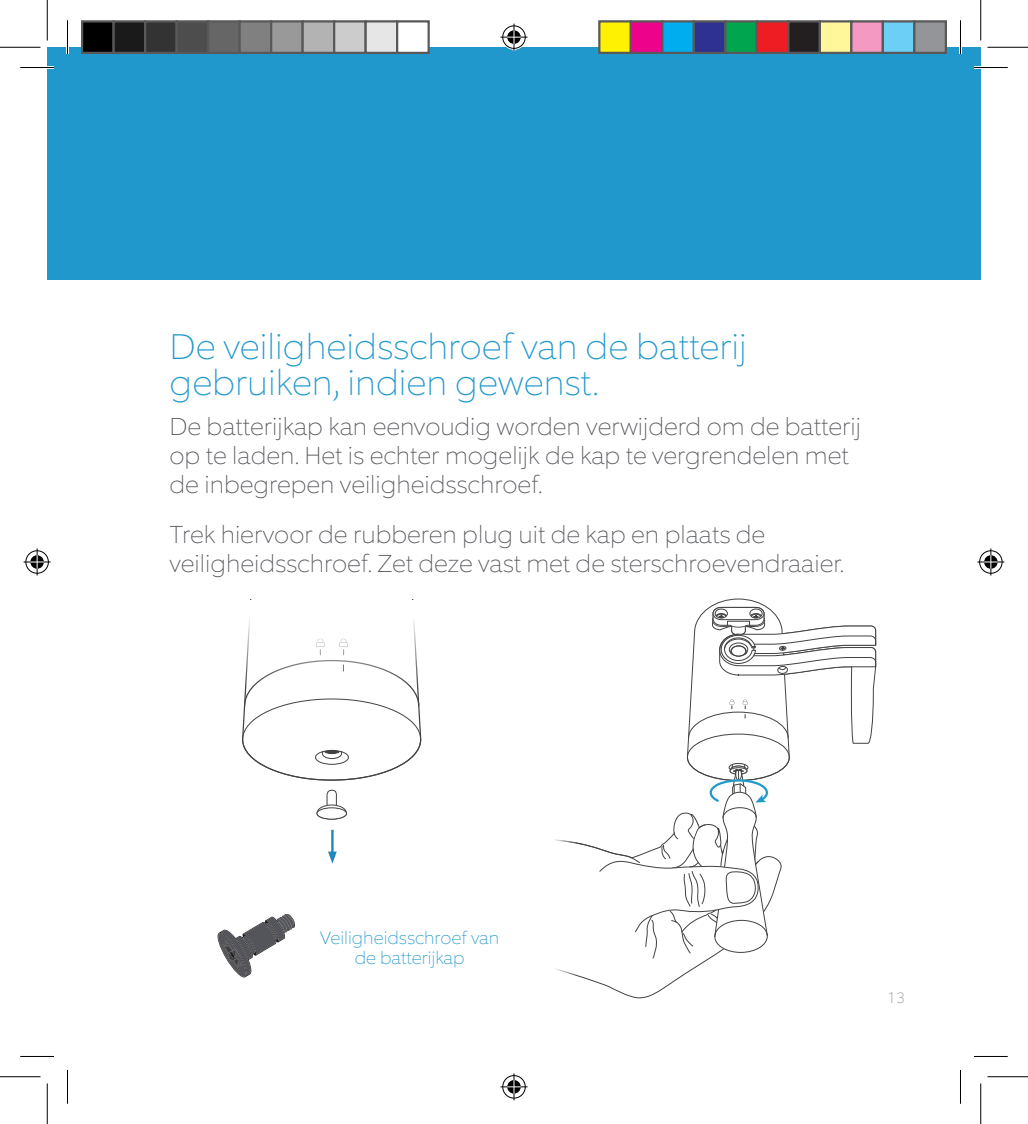
<style>
.page{position:relative;width:1028px;height:1124px;background:#fff}
.page>*{position:absolute;margin:0;border:0;box-sizing:border-box;transform-origin:0 0}
.Big_Blue_Header{font:100 36px/36px "Equip";color:#2198cc}
.Body_Copy{font:100 24.75px/29.2px "Equip";color:#54555a}
.Troubleshooting{font:100 18px/20.2px "Equip";color:#2198cc;text-align:center}
.t1{font:100 15.75px "Equip";color:#939598}
</style>
<div class="page">
<div style="left:47px;top:47px;width:934px;height:232px;background:#2198cc"></div>
<svg style="left:581px;top:958px;width:130px;height:40px"></svg>
<svg style="left:581px;top:598px;width:295px;height:360px"></svg>
<svg style="left:218px;top:914px;width:77px;height:63px"></svg>
<svg style="left:316px;top:789px;width:31px;height:30px"></svg>
<div style="left:317px;top:808px;width:29px;height:11px;background:#fff;border-radius:50%"></div>
<div style="left:317px;top:807px;width:30px;height:12px;border:1px solid #424242;border-radius:50%"></div>
<svg style="left:242px;top:703px;width:180px;height:78px"></svg>
<hr style="left:331px;top:829px;width:3px;height:23px;background:#1e87bc">
<svg style="left:328px;top:851px;width:9px;height:12px"></svg>
<hr style="left:20px;top:66px;width:34px;height:3px;background:#fff">
<hr style="left:974px;top:66px;width:34px;height:3px;background:#fff">
<hr style="left:66px;top:20px;width:3px;height:34px;background:#fff">
<hr style="left:959px;top:20px;width:3px;height:34px;background:#fff">
<hr style="left:20px;top:67px;width:34px;height:1px;background:#000">
<hr style="left:974px;top:67px;width:34px;height:1px;background:#000">
<hr style="left:20px;top:1056px;width:34px;height:1px;background:#000">
<hr style="left:974px;top:1056px;width:34px;height:1px;background:#000">
<hr style="left:67px;top:20px;width:1px;height:34px;background:#000">
<hr style="left:67px;top:1070px;width:1px;height:33px;background:#000">
<hr style="left:960px;top:20px;width:1px;height:34px;background:#000">
<hr style="left:960px;top:1070px;width:1px;height:33px;background:#000">
<hr style="left:0;top:47px;width:40px;height:1px;background:#000">
<hr style="left:987px;top:47px;width:41px;height:1px;background:#000">
<hr style="left:0;top:1076px;width:40px;height:1px;background:#000">
<hr style="left:987px;top:1076px;width:41px;height:1px;background:#000">
<hr style="left:47px;top:0;width:1px;height:40px;background:#000">
<hr style="left:47px;top:1083px;width:1px;height:41px;background:#000">
<hr style="left:980px;top:0;width:1px;height:40px;background:#000">
<hr style="left:980px;top:1083px;width:1px;height:41px;background:#000">
<svg style="left:500px;top:24px;width:27px;height:27px"></svg>
<svg style="left:500px;top:1073px;width:27px;height:27px"></svg>
<svg style="left:24px;top:548px;width:27px;height:27px"></svg>
<svg style="left:977px;top:548px;width:27px;height:27px"></svg>
<div style="left:82px;top:21px;width:32px;height:32px;background:#000"></div>
<div style="left:81px;top:20px;width:34px;height:34px;border:2px solid #595959"></div>
<div style="left:114px;top:21px;width:31px;height:32px;background:#1a1a1a"></div>
<div style="left:112px;top:20px;width:34px;height:34px;border:2px solid #595959"></div>
<div style="left:145px;top:21px;width:32px;height:32px;background:#333"></div>
<div style="left:144px;top:20px;width:34px;height:34px;border:2px solid #595959"></div>
<div style="left:177px;top:21px;width:31px;height:32px;background:#4d4d4d"></div>
<div style="left:176px;top:20px;width:33px;height:34px;border:2px solid #595959"></div>
<div style="left:208px;top:21px;width:32px;height:32px;background:#666"></div>
<div style="left:207px;top:20px;width:34px;height:34px;border:2px solid #595959"></div>
<div style="left:240px;top:21px;width:31px;height:32px;background:#808080"></div>
<div style="left:238px;top:20px;width:34px;height:34px;border:2px solid #595959"></div>
<div style="left:271px;top:21px;width:32px;height:32px;background:#999"></div>
<div style="left:270px;top:20px;width:34px;height:34px;border:2px solid #595959"></div>
<div style="left:303px;top:21px;width:31px;height:32px;background:#b3b3b3"></div>
<div style="left:302px;top:20px;width:33px;height:34px;border:2px solid #595959"></div>
<div style="left:334px;top:21px;width:32px;height:32px;background:#ccc"></div>
<div style="left:333px;top:20px;width:34px;height:34px;border:2px solid #595959"></div>
<div style="left:366px;top:21px;width:31px;height:32px;background:#e6e6e6"></div>
<div style="left:364px;top:20px;width:34px;height:34px;border:2px solid #595959"></div>
<div style="left:397px;top:21px;width:32px;height:32px;background:#fff"></div>
<div style="left:396px;top:20px;width:34px;height:34px;border:2px solid #595959"></div>
<div style="left:599px;top:21px;width:32px;height:32px;background:#fff101"></div>
<div style="left:598px;top:20px;width:34px;height:34px;border:2px solid #595959"></div>
<div style="left:631px;top:21px;width:31px;height:32px;background:#ed028c"></div>
<div style="left:630px;top:20px;width:33px;height:34px;border:2px solid #595959"></div>
<div style="left:662px;top:21px;width:32px;height:32px;background:#00aeef"></div>
<div style="left:661px;top:20px;width:34px;height:34px;border:2px solid #595959"></div>
<div style="left:694px;top:21px;width:31px;height:32px;background:#2e3092"></div>
<div style="left:693px;top:20px;width:33px;height:34px;border:2px solid #595959"></div>
<div style="left:725px;top:21px;width:32px;height:32px;background:#00a54f"></div>
<div style="left:724px;top:20px;width:34px;height:34px;border:2px solid #595959"></div>
<div style="left:757px;top:21px;width:31px;height:32px;background:#ee1d23"></div>
<div style="left:756px;top:20px;width:33px;height:34px;border:2px solid #595959"></div>
<div style="left:788px;top:21px;width:32px;height:32px;background:#231f20"></div>
<div style="left:787px;top:20px;width:34px;height:34px;border:2px solid #595959"></div>
<div style="left:820px;top:21px;width:31px;height:32px;background:#fff79a"></div>
<div style="left:819px;top:20px;width:33px;height:34px;border:2px solid #595959"></div>
<div style="left:851px;top:21px;width:32px;height:32px;background:#f499c2"></div>
<div style="left:850px;top:20px;width:34px;height:34px;border:2px solid #595959"></div>
<div style="left:883px;top:21px;width:31px;height:32px;background:#6bcff6"></div>
<div style="left:882px;top:20px;width:33px;height:34px;border:2px solid #595959"></div>
<div style="left:914px;top:21px;width:32px;height:32px;background:#939598"></div>
<div style="left:913px;top:20px;width:34px;height:34px;border:2px solid #595959"></div>
<p class="Big_Blue_Header" style="left:170px;top:328px;width:579px">De veiligheidsschroef van de batterij gebruiken, indien gewenst.</p>
<p class="Body_Copy" style="left:170px;top:411px;width:693px">De batterijkap kan eenvoudig worden verwijderd om de batterij op te laden. Het is echter mogelijk de kap te vergrendelen met de inbegrepen veiligheidsschroef.</p>
<p class="Body_Copy" style="left:170px;top:519px;width:676px">Trek hiervoor de rubberen plug uit de kap en plaats de veiligheidsschroef. Zet deze vast met de sterschroevendraaier.</p>
<p class="Troubleshooting" style="left:320px;top:927px;width:181px">Veiligheidsschroef van de batterijkap</p>
<p class="t1" style="left:887px;top:987px;width:19px">13</p>
</div>
